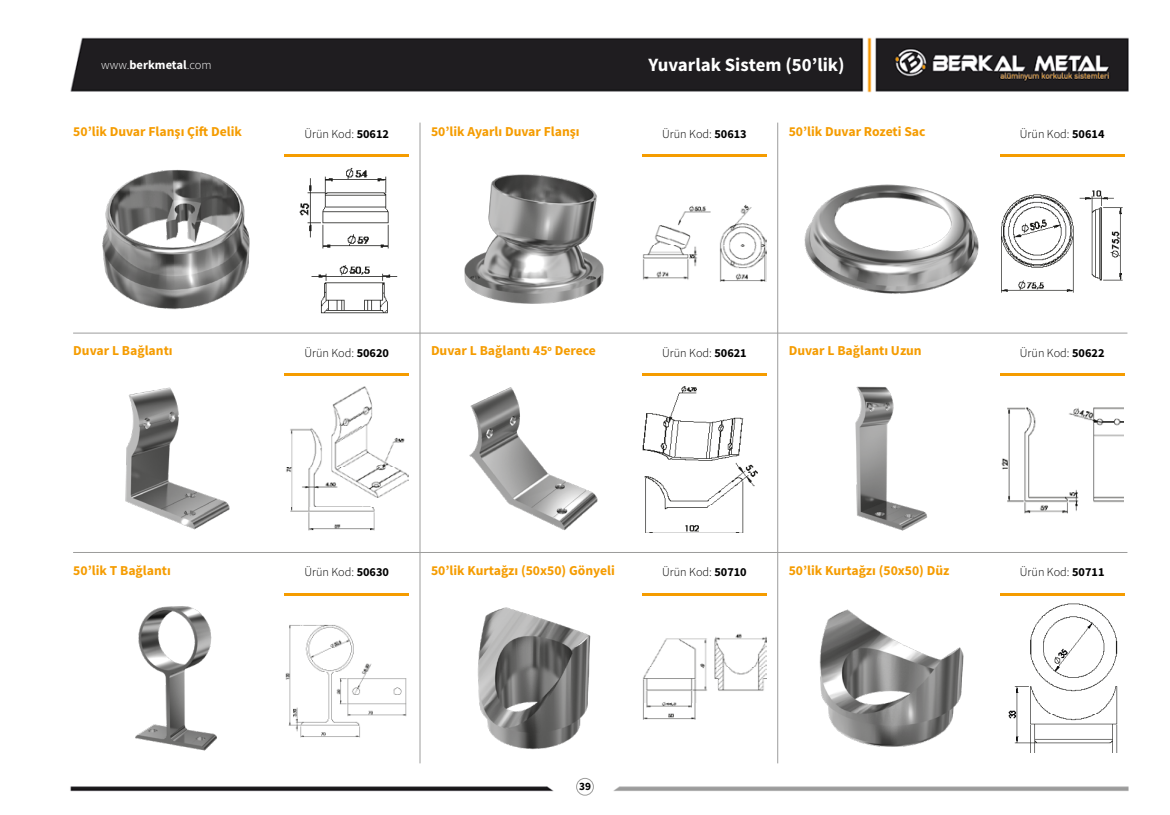
<style>
.page{position:relative;width:1170px;height:815px;background:#fff}
.page>*{position:absolute;margin:0;border:0;box-sizing:border-box;transform-origin:0 0}
.t1{font:700 18.75px "Source Sans Pro";color:#fff}
.t2{font:700 13.62px "Source Sans Pro";color:#f59c00}
.t3{font:700 12.5px "Source Sans Pro";color:#fff}
.t4{font:300 12.25px "Source Sans Pro";color:#000}
.t5{font:700 11.25px "Source Sans Pro";color:#000}
.s1{font-weight:300}
.s2{font-weight:700}
</style>
<div class="page">
<img style="left:70px;top:37px;width:1059px;height:759px">
<div style="left:576px;top:778px;width:17px;height:17px;border:1px solid #9d9d9c;border-radius:50%"></div>
<img style="left:98px;top:165px;width:156px;height:149px">
<img style="left:119px;top:384px;width:113px;height:149px">
<img style="left:132px;top:603px;width:87px;height:149px">
<img style="left:295px;top:165px;width:103px;height:149px">
<hr style="left:284px;top:154px;width:125px;height:3px;background:#f59c00">
<img style="left:284px;top:387px;width:124px;height:143px">
<hr style="left:284px;top:374px;width:125px;height:2px;background:#f59c00">
<img style="left:284px;top:624px;width:124px;height:113px">
<hr style="left:284px;top:593px;width:125px;height:2px;background:#f59c00">
<img style="left:466px;top:384px;width:135px;height:149px">
<img style="left:474px;top:603px;width:119px;height:149px">
<img style="left:642px;top:197px;width:124px;height:84px">
<hr style="left:642px;top:154px;width:124px;height:3px;background:#f59c00">
<img style="left:643px;top:384px;width:122px;height:149px">
<hr style="left:642px;top:374px;width:124px;height:2px;background:#f59c00">
<img style="left:642px;top:631px;width:124px;height:89px">
<hr style="left:642px;top:593px;width:124px;height:2px;background:#f59c00">
<img style="left:788px;top:174px;width:206px;height:130px">
<img style="left:457px;top:165px;width:153px;height:149px">
<img style="left:852px;top:384px;width:77px;height:149px">
<img style="left:815px;top:603px;width:152px;height:149px">
<img style="left:999px;top:186px;width:124px;height:107px">
<hr style="left:999px;top:154px;width:125px;height:3px;background:#f59c00">
<img style="left:999px;top:403px;width:124px;height:111px">
<hr style="left:999px;top:374px;width:125px;height:2px;background:#f59c00">
<img style="left:1005px;top:603px;width:113px;height:149px">
<hr style="left:999px;top:593px;width:125px;height:2px;background:#f59c00">
<hr style="left:419px;top:123px;width:1px;height:640px;background:#9d9d9c">
<hr style="left:777px;top:123px;width:1px;height:640px;background:#9d9d9c">
<hr style="left:73px;top:333px;width:1054px;height:1px;background:#9d9d9c">
<hr style="left:73px;top:552px;width:1054px;height:1px;background:#9d9d9c">
<p class="t3" style="left:101px;top:56px;width:112px"><span class="s1">www.</span>berkmetal<span class="s1">.com</span></p>
<p class="t2" style="left:73px;top:122px;width:170px">50’lik Duvar Flanşı Çift Delik</p>
<p class="t4" style="left:304px;top:126px;width:86px">Ürün Kod: <span class="s2">50612</span></p>
<h1 class="t1" style="left:648px;top:52px;width:197px">Yuvarlak Sistem (50’lik)</h1>
<p class="t2" style="left:431px;top:122px;width:150px">50’lik Ayarlı Duvar Flanşı</p>
<p class="t4" style="left:662px;top:126px;width:86px">Ürün Kod: <span class="s2">50613</span></p>
<p class="t2" style="left:788px;top:122px;width:138px">50’lik Duvar Rozeti Sac</p>
<p class="t4" style="left:1019px;top:126px;width:86px">Ürün Kod: <span class="s2">50614</span></p>
<p class="t2" style="left:73px;top:342px;width:101px">Duvar L Bağlantı</p>
<p class="t4" style="left:304px;top:345px;width:86px">Ürün Kod: <span class="s2">50620</span></p>
<p class="t2" style="left:431px;top:342px;width:166px">Duvar L Bağlantı 45<sup>o</sup> Derece</p>
<p class="t4" style="left:662px;top:345px;width:86px">Ürün Kod: <span class="s2">50621</span></p>
<p class="t2" style="left:788px;top:342px;width:134px">Duvar L Bağlantı Uzun</p>
<p class="t4" style="left:1019px;top:345px;width:86px">Ürün Kod: <span class="s2">50622</span></p>
<p class="t2" style="left:73px;top:561px;width:99px">50’lik T Bağlantı</p>
<p class="t4" style="left:304px;top:565px;width:86px">Ürün Kod: <span class="s2">50630</span></p>
<p class="t2" style="left:431px;top:561px;width:185px">50’lik Kurtağzı (50x50) Gönyeli</p>
<p class="t4" style="left:662px;top:565px;width:86px">Ürün Kod: <span class="s2">50710</span></p>
<p class="t2" style="left:788px;top:561px;width:162px">50’lik Kurtağzı (50x50) Düz</p>
<p class="t4" style="left:1019px;top:565px;width:86px">Ürün Kod: <span class="s2">50711</span></p>
<p class="t5" style="left:579px;top:779px;width:13px">39</p>
</div>
